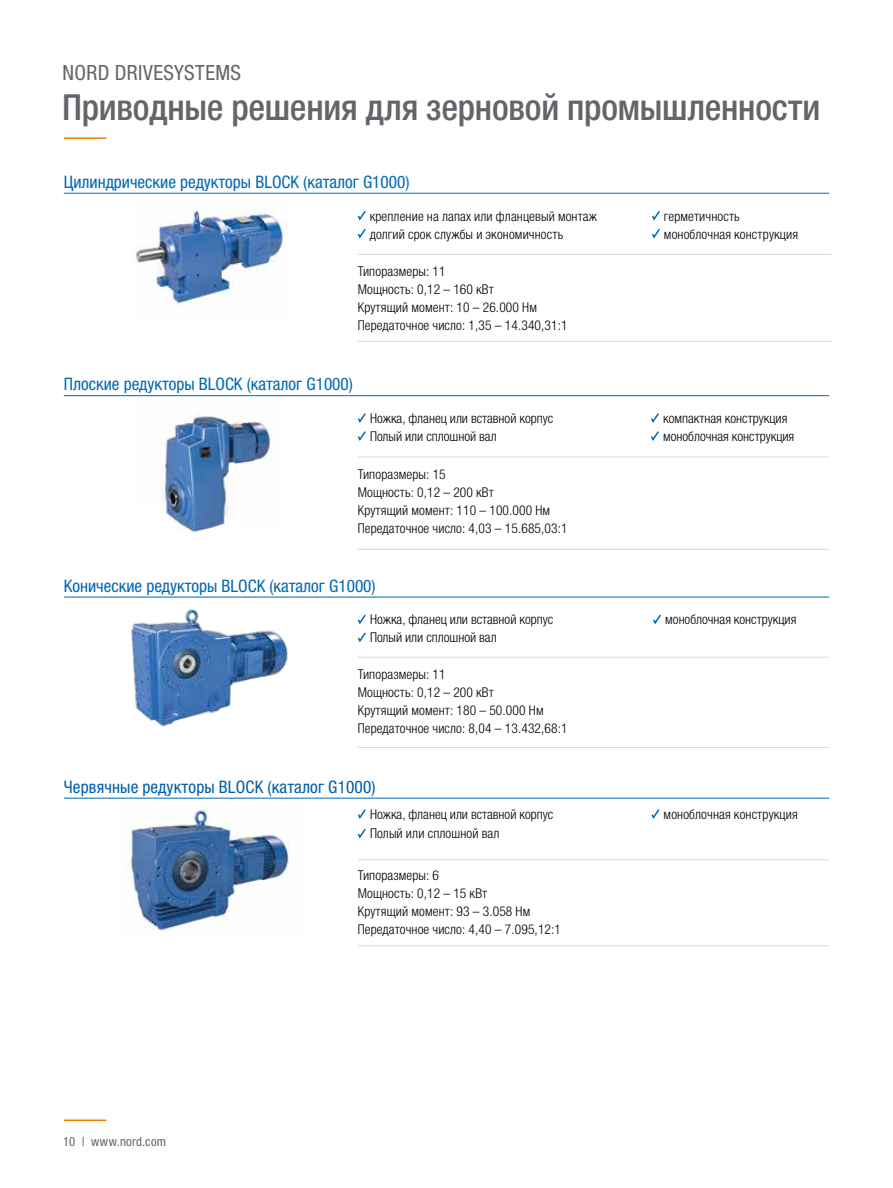
<style>
.page{position:relative;width:893px;height:1188px;background:#fff}
.page>*{position:absolute;margin:0;border:0;box-sizing:border-box;transform-origin:0 0}
.t1{font:500 condensed 36px "Helvetica Neue LTW1 G";letter-spacing:-.005em;color:#63656a}
.t2{font:condensed 21px "Helvetica Neue LTW1 G";letter-spacing:.02em;color:#63656a}
.t3{font:condensed 17.25px "Helvetica Neue LTW1 G";color:#0069b4}
.t4{font:condensed 17.25px "Helvetica Neue LTW1 G";letter-spacing:.01em;color:#005da9}
.t5{font:300 condensed 13.5px/18px "Helvetica Neue LTW1 G";letter-spacing:.01em;color:#000}
.t6{font:condensed 12.75px "Helvetica Neue LTW1 G";letter-spacing:.02em;color:#63656a}
</style>
<div class="page">
<hr style="left:64px;top:1120px;width:42px;height:1px;background:#ef7d00">
<hr style="left:64px;top:137px;width:42px;height:2px;background:#ef7d00">
<svg style="left:357px;top:809px;width:9px;height:10px"></svg>
<svg style="left:357px;top:828px;width:9px;height:11px"></svg>
<img style="left:133px;top:192px;width:157px;height:114px">
<img style="left:136px;top:396px;width:149px;height:137px">
<img style="left:119px;top:596px;width:176px;height:131px">
<img style="left:130px;top:806px;width:160px;height:128px">
<svg style="left:357px;top:210px;width:9px;height:29px"></svg>
<svg style="left:652px;top:210px;width:8px;height:29px"></svg>
<hr style="left:64px;top:193px;width:765px;height:1px;background:#0069b4">
<hr style="left:358px;top:254px;width:473px;height:1px;background:#dadada">
<hr style="left:358px;top:341px;width:473px;height:1px;background:#dadada">
<svg style="left:357px;top:413px;width:9px;height:10px"></svg>
<svg style="left:357px;top:431px;width:9px;height:10px"></svg>
<svg style="left:651px;top:413px;width:8px;height:10px"></svg>
<svg style="left:651px;top:431px;width:8px;height:10px"></svg>
<hr style="left:64px;top:395px;width:765px;height:1px;background:#0069b4">
<hr style="left:358px;top:457px;width:471px;height:1px;background:#dadada">
<hr style="left:358px;top:549px;width:471px;height:1px;background:#dadada">
<svg style="left:357px;top:614px;width:9px;height:29px"></svg>
<svg style="left:653px;top:614px;width:8px;height:11px"></svg>
<hr style="left:358px;top:657px;width:471px;height:1px;background:#dadada">
<hr style="left:358px;top:747px;width:471px;height:1px;background:#dadada">
<hr style="left:64px;top:597px;width:765px;height:1px;background:#0069b4">
<hr style="left:358px;top:860px;width:471px;height:1px;background:#dadada">
<hr style="left:358px;top:946px;width:471px;height:1px;background:#dadada">
<hr style="left:64px;top:798px;width:765px;height:1px;background:#0069b4">
<svg style="left:651px;top:809px;width:9px;height:10px"></svg>
<h2 class="t2" style="left:63px;top:60px;width:180px">NORD DRIVESYSTEMS</h2>
<h1 class="t1" style="left:62px;top:86px;width:760px">Приводные решения для зерновой промышленности</h1>
<p class="t3" style="left:64px;top:171px;width:347px">Цилиндрические редукторы BLOCK (каталог G1000)</p>
<p class="t5" style="left:370px;top:207px;width:229px">крепление на лапах или фланцевый монтаж долгий срок службы и экономичность</p>
<p class="t5" style="left:664px;top:207px;width:136px">герметичность моноблочная конструкция</p>
<p class="t5" style="left:358px;top:262px;width:211px">Типоразмеры: 11<br>Мощность: 0,12 – 160 кВт<br>Крутящий момент: 10 – 26.000 Нм<br>Передаточное число: 1,35 – 14.340,31:1</p>
<p class="t3" style="left:64px;top:374px;width:291px">Плоские редукторы BLOCK (каталог G1000)</p>
<p class="t5" style="left:370px;top:409px;width:185px">Ножка, фланец или вставной корпус<br>Полый или сплошной вал</p>
<p class="t5" style="left:663px;top:409px;width:133px">компактная конструкция моноблочная конструкция</p>
<p class="t5" style="left:358px;top:465px;width:211px">Типоразмеры: 15<br>Мощность: 0,12 – 200 кВт<br>Крутящий момент: 110 – 100.000 Нм<br>Передаточное число: 4,03 – 15.685,03:1</p>
<p class="t3" style="left:64px;top:575px;width:313px">Конические редукторы BLOCK (каталог G1000)</p>
<p class="t5" style="left:370px;top:611px;width:185px">Ножка, фланец или вставной корпус<br>Полый или сплошной вал</p>
<p class="t5" style="left:665px;top:611px;width:133px">моноблочная конструкция</p>
<p class="t5" style="left:358px;top:665px;width:211px">Типоразмеры: 11<br>Мощность: 0,12 – 200 кВт<br>Крутящий момент: 180 – 50.000 Нм<br>Передаточное число: 8,04 – 13.432,68:1</p>
<p class="t4" style="left:64px;top:777px;width:313px">Червячные редукторы BLOCK (каталог G1000)</p>
<p class="t5" style="left:370px;top:805px;width:185px;line-height:19.5px">Ножка, фланец или вставной корпус<br>Полый или сплошной вал</p>
<p class="t6" style="left:63px;top:1134px;width:104px">10 | www.nord.com</p>
<p class="t5" style="left:358px;top:867px;width:205px">Типоразмеры: 6<br>Мощность: 0,12 – 15 кВт<br>Крутящий момент: 93 – 3.058 Нм<br>Передаточное число: 4,40 – 7.095,12:1</p>
<p class="t5" style="left:664px;top:805px;width:136px">моноблочная конструкция</p>
</div>
